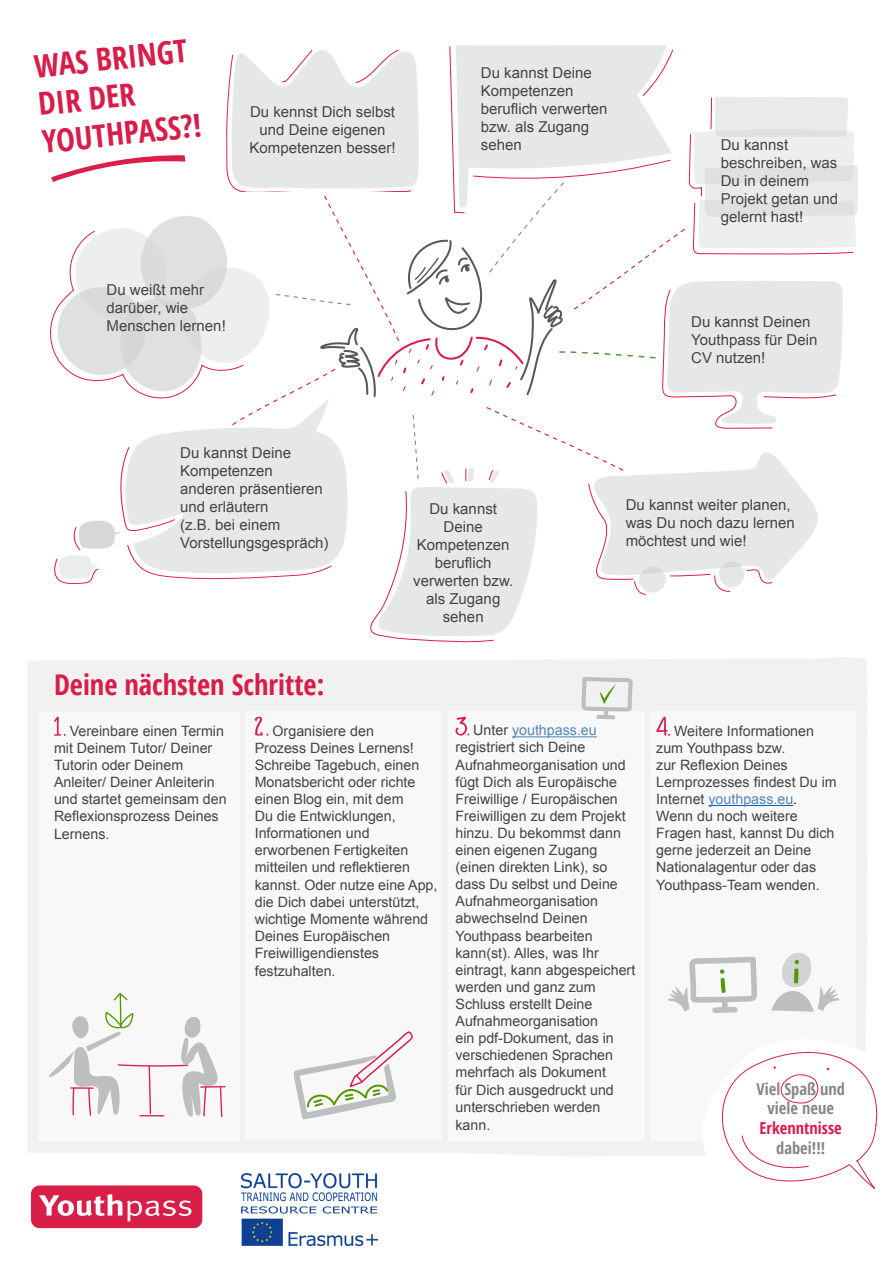
<style>
.page{position:relative;width:893px;height:1263px;background:#fff}
.page>*{position:absolute;margin:0;border:0;box-sizing:border-box;transform-origin:0 0}
.t1{font:700 condensed 31.5px/37.8px "Open Sans";color:#d81d4a}
.t2{font:700 condensed 28.5px "Open Sans";color:#d81d4a}
.t3{font:700 condensed 16.5px/19.8px "Open Sans";color:#888787;text-align:center}
.t4{font:15px/18px "Arial";color:#444}
.t5{font:14.25px/17.1px "Arial";color:#444}
.s1{color:#5387bb}
.s2{color:#231f20}
.s3{color:#d81d4a}
</style>
<div class="page">
<div style="left:28px;top:657px;width:839px;height:499px;background:#f2f1f1"></div>
<div style="left:650px;top:711px;width:205px;height:430px;background:#f8f8f8"></div>
<div style="left:448px;top:711px;width:196px;height:430px;background:#f8f8f8"></div>
<div style="left:246px;top:711px;width:196px;height:428px;background:#f8f8f8"></div>
<div style="left:38px;top:712px;width:202px;height:428px;background:#f8f8f8"></div>
<img style="left:242px;top:1173px;width:135px;height:73px">
<svg style="left:30px;top:1185px;width:173px;height:44px;background:#e04a6c"></svg>
<svg style="left:50px;top:45px;width:808px;height:598px"></svg>
<svg style="left:54px;top:717px;width:12px;height:19px"></svg>
<svg style="left:255px;top:717px;width:13px;height:19px"></svg>
<hr style="left:512px;top:736px;width:85px;height:1px;background:#5387bb">
<svg style="left:455px;top:717px;width:14px;height:19px"></svg>
<hr style="left:708px;top:805px;width:85px;height:1px;background:#0563c1">
<svg style="left:656px;top:717px;width:14px;height:19px"></svg>
<svg style="left:49px;top:992px;width:177px;height:125px"></svg>
<svg style="left:294px;top:1031px;width:119px;height:88px"></svg>
<svg style="left:581px;top:676px;width:52px;height:43px"></svg>
<svg style="left:668px;top:956px;width:89px;height:56px"></svg>
<svg style="left:771px;top:953px;width:68px;height:59px"></svg>
<svg style="left:711px;top:1038px;width:167px;height:151px"></svg>
<p class="t1" style="left:32px;top:47px;width:162px;rotate:-6deg">WAS BRINGT<br>DIR DER<br>YOUTHPASS?!</p>
<p class="t4" style="left:250px;top:103px;width:147px;text-align:center">Du kennst Dich selbst und Deine eigenen<br>Kompetenzen besser!</p>
<p class="t4" style="left:107px;top:281px;width:121px">Du weißt mehr darüber, wie<br>Menschen lernen!</p>
<p class="t4" style="left:481px;top:64px;width:128px">Du kannst Deine<br>Kompetenzen beruflich verwerten bzw. als Zugang sehen</p>
<p class="t4" style="left:721px;top:136px;width:119px">Du kannst beschreiben, was<br>Du in deinem<br>Projekt getan und gelernt hast!</p>
<p class="t4" style="left:691px;top:313px;width:128px">Du kannst Deinen<br>Youthpass für Dein<br>CV nutzen!</p>
<p class="t4" style="left:180px;top:444px;width:150px">Du kannst Deine<br>Kompetenzen anderen präsentieren und erläutern<br>(z.B. bei einem<br>Vorstellungsgespräch)</p>
<p class="t2" style="left:54px;top:664px;width:272px">Deine nächsten Schritte:</p>
<p class="t4" style="left:413px;top:500px;width:102px;text-align:center">Du kannst<br>Deine<br>Kompetenzen beruflich verwerten bzw. als Zugang sehen</p>
<p class="t4" style="left:626px;top:496px;width:171px">Du kannst weiter planen, was Du noch dazu lernen möchtest und wie!</p>
<p class="t5" style="left:54px;top:722px;width:174px;text-indent:16px">Vereinbare einen Termin mit Deinem Tutor/ Deiner<br>Tutorin oder Deinem<br>Anleiter/ Deiner Anleiterin und startet gemeinsam den<br>Reflexionsprozess Deines<br>Lernens.</p>
<p class="t5" style="left:255px;top:722px;width:184px;text-indent:18px">Organisiere den<br>Prozess Deines Lernens!<br>Schreibe Tagebuch, einen<br>Monatsbericht oder richte einen Blog ein, mit dem<br>Du die Entwicklungen,<br>Informationen und erworbenen Fertigkeiten mitteilen und reflektieren kannst. Oder nutze eine App, die Dich dabei unterstützt, wichtige Momente während<br>Deines Europäischen<br>Freiwilligendienstes festzuhalten.</p>
<p class="t5" style="left:455px;top:722px;width:181px;text-indent:18px">Unter <span class="s1">youthpass.eu </span>registriert sich Deine<br>Aufnahmeorganisation und fügt Dich als Europäische<br>Freiwillige / Europäischen<br>Freiwilligen zu dem Projekt hinzu. Du bekommst dann einen eigenen Zugang (einen direkten Link), so dass Du selbst und Deine<br>Aufnahmeorganisation abwechselnd Deinen<br>Youthpass bearbeiten kann(st). Alles, was Ihr eintragt, kann abgespeichert werden und ganz zum<br>Schluss erstellt Deine<br>Aufnahmeorganisation<br>ein pdf-Dokument, das in verschiedenen Sprachen mehrfach als Dokument<br>für Dich ausgedruckt und unterschrieben werden kann.</p>
<p class="t5" style="left:656px;top:722px;width:182px;text-indent:18px">Weitere Informationen zum Youthpass bzw.<br>zur Reflexion Deines<br>Lernprozesses findest Du im<br>Internet <span class="s1">youthpass.eu</span><span class="s2">.<br></span>Wenn du noch weitere<br>Fragen hast, kannst Du dich gerne jederzeit an Deine<br>Nationalagentur oder das<br>Youthpass-Team wenden.</p>
<p class="t3" style="left:756px;top:1078px;width:90px">Viel Spaß und viele neue<br><span class="s3">Erkenntnisse </span>dabei!!!</p>
</div>
